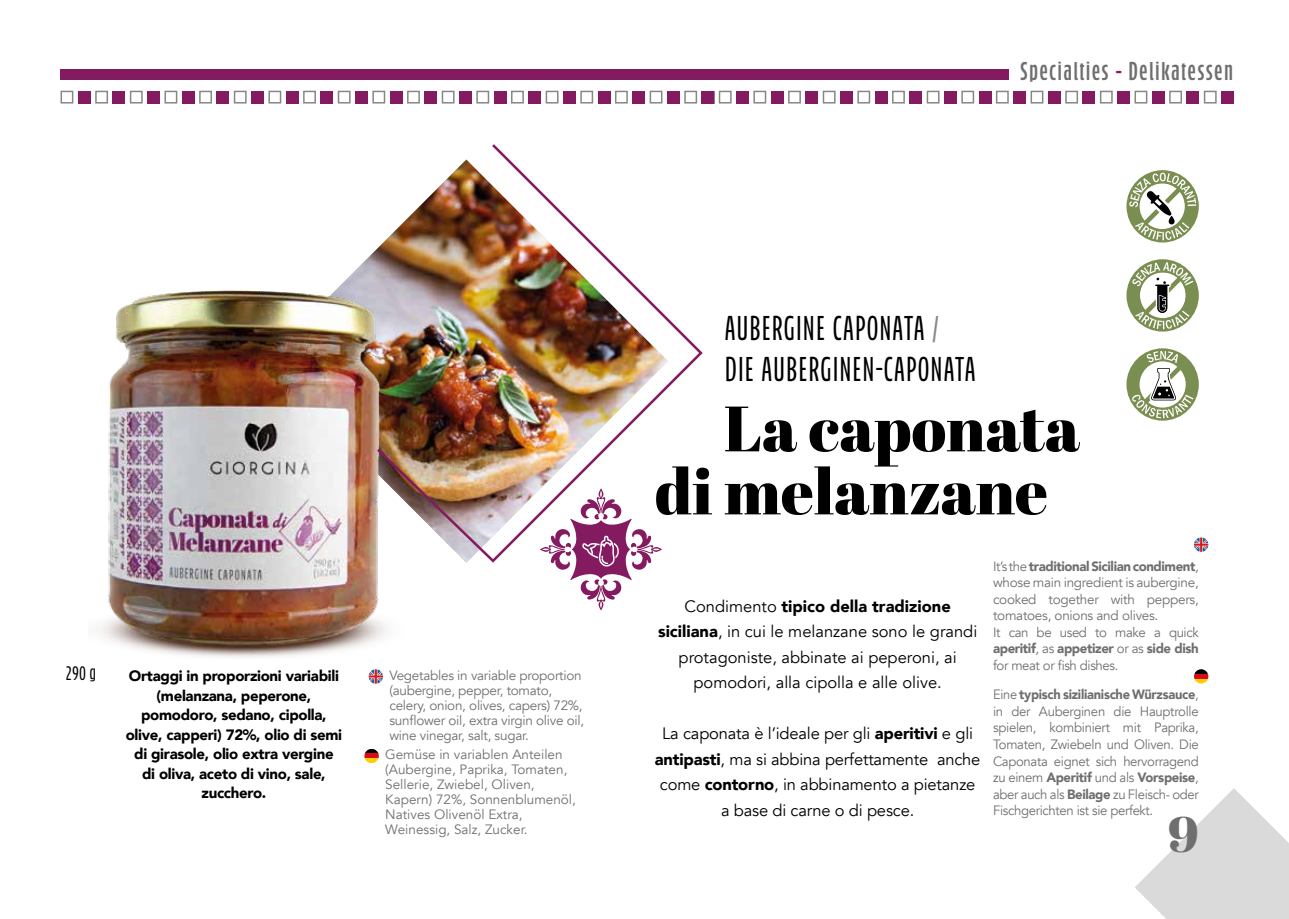
<style>
.page{position:relative;width:1289px;height:919px;background:#fff}
.page>*{position:absolute;margin:0;border:0;box-sizing:border-box;transform-origin:0 0}
.t1{font:63.9px/63px "Abril Fatface";color:#000}
.t2{font:49.8px "Abril Fatface";color:#706f6f}
.t3{font:600 34.35px/41.2px "Bufalino";letter-spacing:.05em;color:#000}
.t4{font:700 25.65px "Bufalino";letter-spacing:.075em;color:#706f6f}
.t5{font:600 19.5px "Bufalino";color:#000}
.t6{font:16.5px/25.5px "Avenir";letter-spacing:-.01em;color:#000;text-align:center}
.t7{font:900 15px/19.5px "Avenir";letter-spacing:-.02em;color:#000;text-align:center}
.t8{font:13.5px/16.5px "Avenir";letter-spacing:-.02em;color:#706f6f}
.t9{font:13.5px/16.5px "Avenir";letter-spacing:-.02em;color:#706f6f;text-align:justify;scale:.95 1}
.t10{font:13.5px/15px "Avenir";color:#706f6f}
.s1{color:#841b60}
.s2{color:#878787}
.s3{font-weight:900}
</style>
<div class="page">
<svg style="left:1135px;top:788px;width:153px;height:130px"></svg>
<img style="left:98px;top:266px;width:289px;height:391px">
<img style="left:374px;top:144px;width:329px;height:420px">
<svg style="left:540px;top:488px;width:122px;height:122px"></svg>
<div style="left:61px;top:70px;width:947px;height:10px;background:#841b60"></div>
<div style="left:268px;top:91px;width:13px;height:12px;border:2px solid #878787"></div>
<div style="left:286px;top:91px;width:12px;height:12px;background:#841b60"></div>
<div style="left:303px;top:91px;width:13px;height:12px;border:2px solid #878787"></div>
<div style="left:320px;top:91px;width:13px;height:12px;background:#841b60"></div>
<div style="left:338px;top:91px;width:12px;height:12px;border:2px solid #878787"></div>
<div style="left:355px;top:91px;width:13px;height:12px;background:#841b60"></div>
<div style="left:372px;top:91px;width:13px;height:12px;border:2px solid #878787"></div>
<div style="left:390px;top:91px;width:12px;height:12px;background:#841b60"></div>
<div style="left:407px;top:91px;width:13px;height:12px;border:2px solid #878787"></div>
<div style="left:424px;top:91px;width:13px;height:12px;background:#841b60"></div>
<div style="left:441px;top:91px;width:13px;height:12px;border:2px solid #878787"></div>
<div style="left:459px;top:91px;width:13px;height:12px;background:#841b60"></div>
<div style="left:476px;top:91px;width:13px;height:12px;border:2px solid #878787"></div>
<div style="left:493px;top:91px;width:13px;height:12px;background:#841b60"></div>
<div style="left:511px;top:91px;width:13px;height:12px;border:2px solid #878787"></div>
<div style="left:528px;top:91px;width:13px;height:12px;background:#841b60"></div>
<div style="left:545px;top:91px;width:13px;height:12px;border:2px solid #878787"></div>
<div style="left:563px;top:91px;width:13px;height:12px;background:#841b60"></div>
<div style="left:580px;top:91px;width:13px;height:12px;border:2px solid #878787"></div>
<div style="left:597px;top:91px;width:13px;height:12px;background:#841b60"></div>
<div style="left:615px;top:91px;width:13px;height:12px;border:2px solid #878787"></div>
<div style="left:632px;top:91px;width:13px;height:12px;background:#841b60"></div>
<div style="left:649px;top:91px;width:13px;height:12px;border:2px solid #878787"></div>
<div style="left:667px;top:91px;width:12px;height:12px;background:#841b60"></div>
<div style="left:684px;top:91px;width:13px;height:12px;border:2px solid #878787"></div>
<div style="left:701px;top:91px;width:13px;height:12px;background:#841b60"></div>
<div style="left:718px;top:91px;width:13px;height:12px;border:2px solid #878787"></div>
<div style="left:736px;top:91px;width:13px;height:12px;background:#841b60"></div>
<div style="left:753px;top:91px;width:13px;height:12px;border:2px solid #878787"></div>
<div style="left:770px;top:91px;width:13px;height:12px;background:#841b60"></div>
<div style="left:788px;top:91px;width:13px;height:12px;border:2px solid #878787"></div>
<div style="left:805px;top:91px;width:13px;height:12px;background:#841b60"></div>
<div style="left:822px;top:91px;width:13px;height:12px;border:2px solid #878787"></div>
<div style="left:840px;top:91px;width:12px;height:12px;background:#841b60"></div>
<div style="left:857px;top:91px;width:13px;height:12px;border:2px solid #878787"></div>
<div style="left:874px;top:91px;width:13px;height:12px;background:#841b60"></div>
<div style="left:892px;top:91px;width:12px;height:12px;border:2px solid #878787"></div>
<div style="left:909px;top:91px;width:13px;height:12px;background:#841b60"></div>
<div style="left:926px;top:91px;width:13px;height:12px;border:2px solid #878787"></div>
<div style="left:944px;top:91px;width:12px;height:12px;background:#841b60"></div>
<div style="left:961px;top:91px;width:13px;height:12px;border:2px solid #878787"></div>
<div style="left:978px;top:91px;width:13px;height:12px;background:#841b60"></div>
<div style="left:995px;top:91px;width:13px;height:12px;border:2px solid #878787"></div>
<div style="left:1013px;top:91px;width:13px;height:12px;background:#841b60"></div>
<div style="left:1030px;top:91px;width:13px;height:12px;border:2px solid #878787"></div>
<div style="left:1047px;top:91px;width:13px;height:12px;background:#841b60"></div>
<div style="left:1065px;top:91px;width:13px;height:12px;border:2px solid #878787"></div>
<div style="left:1082px;top:91px;width:13px;height:12px;background:#841b60"></div>
<div style="left:1099px;top:91px;width:13px;height:12px;border:2px solid #878787"></div>
<div style="left:1117px;top:91px;width:12px;height:12px;background:#841b60"></div>
<div style="left:1134px;top:91px;width:13px;height:12px;border:2px solid #878787"></div>
<div style="left:1151px;top:91px;width:13px;height:12px;background:#841b60"></div>
<div style="left:1169px;top:91px;width:12px;height:12px;border:2px solid #878787"></div>
<div style="left:1186px;top:91px;width:13px;height:12px;background:#841b60"></div>
<div style="left:1203px;top:91px;width:13px;height:12px;border:2px solid #878787"></div>
<div style="left:1221px;top:91px;width:12px;height:12px;background:#841b60"></div>
<svg style="left:1194px;top:537px;width:14px;height:15px"></svg>
<svg style="left:368px;top:669px;width:15px;height:14px"></svg>
<svg style="left:1126px;top:170px;width:72px;height:72px"></svg>
<svg style="left:1126px;top:348px;width:72px;height:72px"></svg>
<svg style="left:1126px;top:259px;width:72px;height:72px"></svg>
<svg style="left:1194px;top:669px;width:14px;height:5px"></svg>
<hr style="left:1193px;top:674px;width:15px;height:4px;background:#dc0c15">
<svg style="left:1194px;top:678px;width:14px;height:5px"></svg>
<svg style="left:365px;top:749px;width:13px;height:4px"></svg>
<div style="left:364px;top:753px;width:15px;height:5px;background:#dc0c15"></div>
<svg style="left:364px;top:758px;width:15px;height:5px"></svg>
<div style="left:61px;top:91px;width:12px;height:12px;border:2px solid #878787"></div>
<div style="left:78px;top:91px;width:13px;height:12px;background:#841b60"></div>
<div style="left:95px;top:91px;width:13px;height:12px;border:2px solid #878787"></div>
<div style="left:112px;top:91px;width:13px;height:12px;background:#841b60"></div>
<div style="left:130px;top:91px;width:13px;height:12px;border:2px solid #878787"></div>
<div style="left:147px;top:91px;width:13px;height:12px;background:#841b60"></div>
<div style="left:164px;top:91px;width:13px;height:12px;border:2px solid #878787"></div>
<div style="left:182px;top:91px;width:13px;height:12px;background:#841b60"></div>
<div style="left:199px;top:91px;width:13px;height:12px;border:2px solid #878787"></div>
<div style="left:216px;top:91px;width:13px;height:12px;background:#841b60"></div>
<div style="left:234px;top:91px;width:13px;height:12px;border:2px solid #878787"></div>
<div style="left:251px;top:91px;width:13px;height:12px;background:#841b60"></div>
<h3 class="t4" style="left:1020px;top:61px;width:214px">Specialties <span class="s1">-</span> Delikatessen</h3>
<h3 class="t5" style="left:66px;top:665px;width:31px">290 g</h3>
<p class="t7" style="left:126px;top:665px;width:218px">Ortaggi in proporzioni variabili (melanzana, peperone, pomodoro, sedano, cipolla, olive, capperi) 72%, olio di semi di girasole, olio extra vergine<br>di oliva, aceto di vino, sale, zucchero.</p>
<p class="t8" style="left:389px;top:667px;width:196px;line-height:15px">Vegetables in variable proportion (aubergine, pepper, tomato, celery, onion, olives, capers) 72%, sunflower oil, extra virgin olive oil, wine vinegar, salt, sugar.</p>
<p class="t10" style="left:385px;top:747px;width:192px">Gemüse in variablen Anteilen (Aubergine, Paprika, Tomaten,<br>Sellerie, Zwiebel, Oliven,<br>Kapern) 72%, Sonnenblumenöl,<br>Natives Olivenöl Extra,<br>Weinessig, Salz, Zucker.</p>
<h3 class="t3" style="left:725px;top:310px;width:251px">AUBERGINE CAPONATA <span class="s2">/<br></span>DIE AUBERGINEN-CAPONATA</h3>
<h1 class="t1" style="left:655px;top:395px;width:426px;text-indent:69px">La caponata di melanzane</h1>
<p class="t6" style="left:658px;top:593px;width:321px">Condimento <span class="s3">tipico della tradizione siciliana</span>, in cui le melanzane sono le grandi protagoniste, abbinate ai peperoni, ai pomodori, alla cipolla e alle olive.</p>
<p class="t6" style="left:655px;top:721px;width:327px">La caponata è l’ideale per gli <span class="s3">aperitivi</span> e gli <span class="s3">antipasti</span>, ma si abbina perfettamente anche come <span class="s3">contorno</span>, in abbinamento a pietanze a base di carne o di pesce.</p>
<p class="t8" style="left:993px;top:558px;width:207px">It’s the <span class="s3">traditional Sicilian condiment</span>, whose main ingredient is aubergine, cooked together with peppers, tomatoes, onions and olives.<br>It can be used to make a quick <span class="s3">aperitif</span>, as <span class="s3">appetizer</span> or as <span class="s3">side dish </span>for meat or fish dishes.</p>
<p class="t9" style="left:993px;top:686px;width:218px">Eine <span class="s3">typisch sizilianische Würzsauce</span>, in der Auberginen die Hauptrolle spielen, kombiniert mit Paprika, Tomaten, Zwiebeln und Oliven. Die Caponata eignet sich hervorragend zu einem <span class="s3">Aperitif</span> und als <span class="s3">Vorspeise</span>, aber auch als <span class="s3">Beilage</span> zu Fleisch- oder Fischgerichten ist sie perfekt.</p>
<h2 class="t2" style="left:1168px;top:799px;width:32px">9</h2>
</div>
